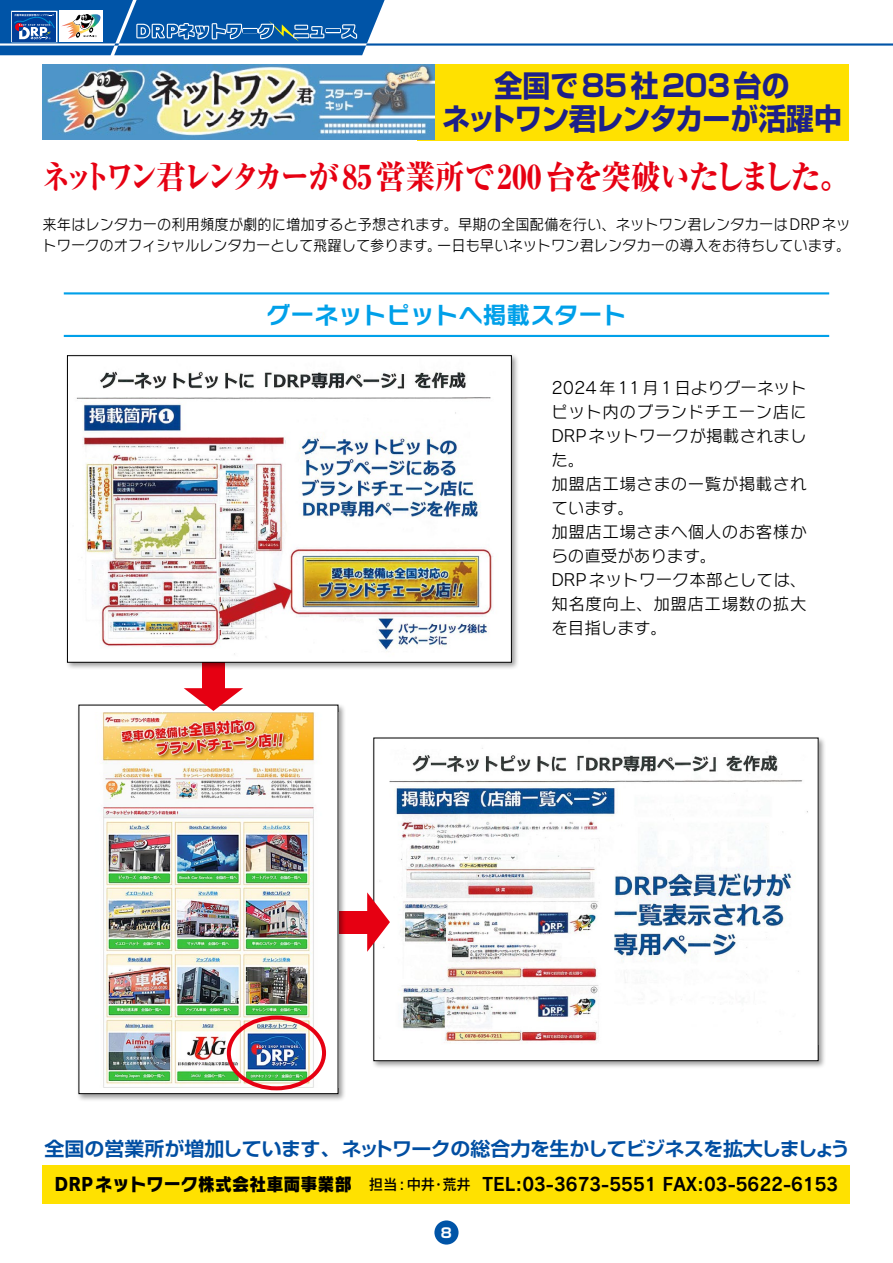
<style>
.page{position:relative;width:893px;height:1263px;background:#fff}
.page>*{position:absolute;margin:0;border:0;box-sizing:border-box;transform-origin:0 0}
.t1{font:800 33px "Ryumin Pr 5";letter-spacing:-.065em;color:#e60012;scale:.9 1}
.t2{font:700 30px/33px "Shin Go Pr 5";color:#1d2088;text-align:center;scale:.93 1}
.t3{font:24px "Rodin NTLG Pro B";color:#00a0e9}
.t4{font:700 19.2px "Shin Go Pr 5 De";letter-spacing:-.025em;color:#004ea2;scale:1.04 1}
.t5{font:18px "Rodin NTLG Pro B";color:#000;scale:.95 1}
.t6{font:16.5px/24px "Rodin NTLG Pro M";letter-spacing:.035em;color:#000}
.t7{font:15px/21px "Rodin NTLG Pro M";color:#000;scale:.95 1}
.t8{font:700 13.5px "Shin Go Pr 5";color:#fff}
.s1{font-family:"Rodin NTLG Pro EB"}
.s2{font-family:"Rodin NTLG Pro DB";font-size:15px}
</style>
<div class="page">
<svg style="left:0;top:0;width:893px;height:55px"></svg>
<div style="left:372px;top:736px;width:454px;height:333px;background:#000;opacity:.4"></div>
<div style="left:374px;top:738px;width:444px;height:323px;background:#fff"></div>
<img style="left:379px;top:748px;width:429px;height:295px">
<div style="left:374px;top:738px;width:444px;height:323px;border:1px solid #000"></div>
<svg style="left:367px;top:892px;width:23px;height:60px"></svg>
<div style="left:326px;top:911px;width:46px;height:22px;background:#e60012"></div>
<div style="left:417px;top:64px;width:432px;height:76px;background:#ffe100"></div>
<img style="left:43px;top:64px;width:391px;height:76px">
<div style="left:43px;top:1165px;width:807px;height:38px;background:#ffe100"></div>
<div style="left:77px;top:703px;width:269px;height:399px;background:#000;opacity:.4"></div>
<svg style="left:81px;top:707px;width:255px;height:385px"></svg>
<img style="left:81px;top:713px;width:255px;height:374px">
<div style="left:227px;top:1015px;width:99px;height:75px;border:4px solid #e60012;border-radius:50%"></div>
<svg style="left:184px;top:688px;width:59px;height:23px"></svg>
<div style="left:202px;top:647px;width:22px;height:46px;background:#e60012"></div>
<div style="left:65px;top:353px;width:454px;height:317px;background:#000;opacity:.4"></div>
<img style="left:69px;top:357px;width:441px;height:300px">
<div style="left:67px;top:355px;width:445px;height:307px;border:1px solid #000"></div>
<hr style="left:64px;top:292px;width:765px;height:2px;background:#00a0e9">
<hr style="left:64px;top:335px;width:765px;height:2px;background:#00a0e9">
<div style="left:434px;top:1220px;width:25px;height:24px;background:#0054a7;border-radius:50%"></div>
<h2 class="t2" style="left:442px;top:67px;width:431px">全国で85社203台の<br>ネットワン君レンタカーが活躍中</h2>
<h1 class="t1" style="left:41px;top:150px;width:900px">ネットワン君レンタカーが 85 営業所で 200 台を突破いたしました。</h1>
<p class="t7" style="left:43px;top:213px;width:852px">来年はレンタカーの利用頻度が劇的に増加すると予想されます。早期の全国配備を行い、ネットワン君レンタカーは DRPネットワークのオフィシャルレンタカーとして飛躍して参ります。一日も早いネットワン君レンタカーの導入をお待ちしています。</p>
<h3 class="t3" style="left:266px;top:299px;width:362px">グーネットピットへ掲載スタート</h3>
<p class="t6" style="left:551px;top:375px;width:257px">2024年11月1日よりグーネットピット内のブランドチエーン店に<br>DRPネットワークが掲載されました。<br>加盟店工場さまの一覧が掲載されています。<br>加盟店工場さまへ個人のお客様からの直受があります。<br>DRPネットワーク本部としては、知名度向上、加盟店工場数の拡大を目指します。</p>
<p class="t4" style="left:45px;top:1132px;width:776px">全国の営業所が増加しています、ネットワークの総合力を生かしてビジネスを拡大しましょう</p>
<p class="t5" style="left:55px;top:1172px;width:826px"><span class="s1">DRPネットワーク株式会社車両事業部</span> <span class="s2">担当 :中井・荒井</span> TEL:03-3673-5551 FAX:03-5622-6153</p>
<p class="t8" style="left:441px;top:1222px;width:13px">8</p>
</div>
